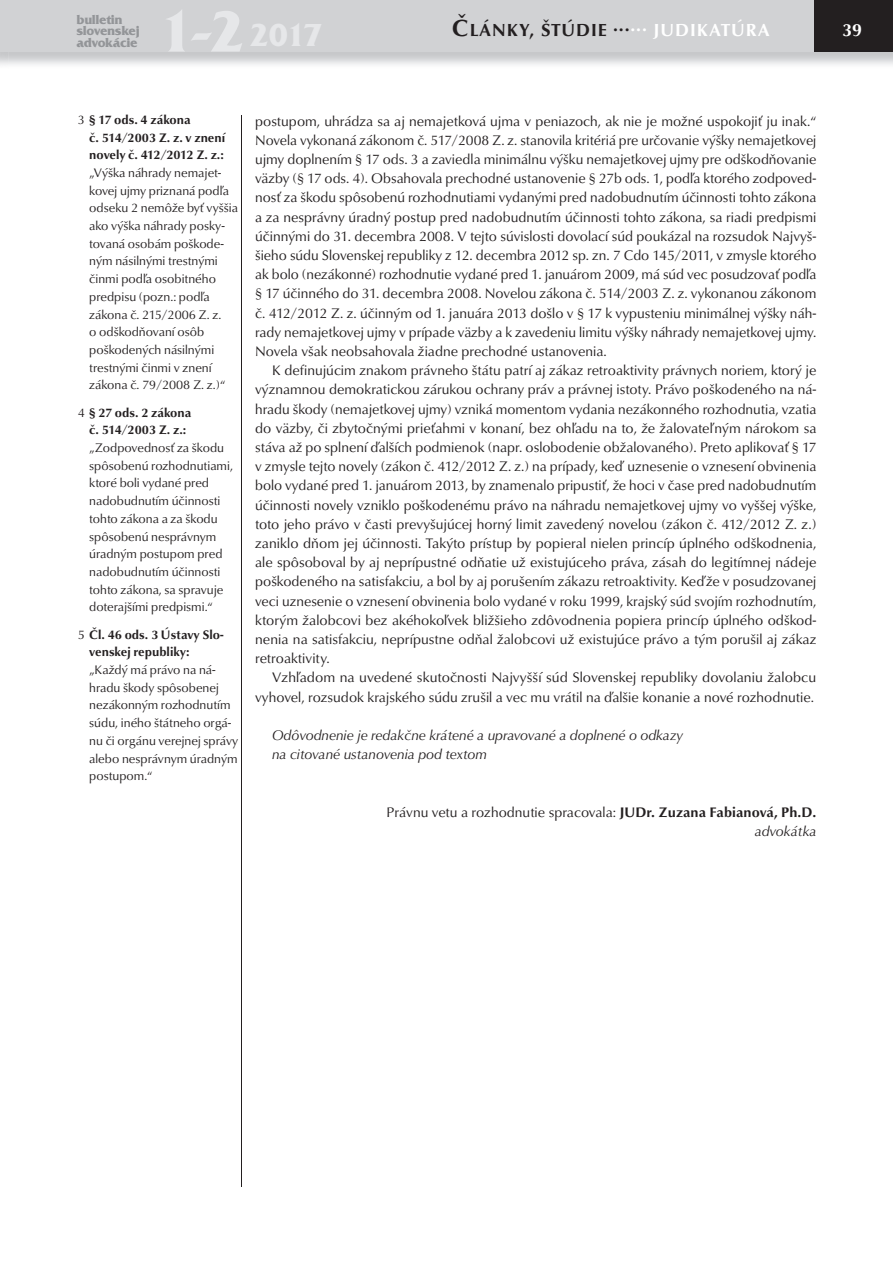
<style>
.page{position:relative;width:893px;height:1263px;background:#fff}
.page>*{position:absolute;margin:0;border:0;box-sizing:border-box;transform-origin:0 0}
.t1{font:700 33px "Friz Qua Itc TEE";color:#e6e7e9}
.t2{font:700 18px "URW Classico TEE";letter-spacing:.05em;color:#231f20}
.t3{font:700 18px "URW Classico TEE";color:#fff}
.t4{font:14.25px/19.2px "URW Classico TEE";letter-spacing:.005em;color:#231f20;text-align:justify}
.t5{font:italic 14.25px/19.2px "URW Classico TEE";color:#231f20}
.t6{font:700 13.5px/11.2px "Friz Qua Itc TEE";letter-spacing:-.025em;color:#939598}
.t7{font:12.75px/17.7px "URW Classico TEE";color:#231f20}
.t8{font:700 12.75px/17.7px "URW Classico TEE";color:#231f20}
.s1{font-size:60px}
.s2{font-size:24px}
.s3{color:#fff}
.s4{font-weight:400}
.s5{font-weight:700}
.s6{font-style:italic}
</style>
<div class="page">
<hr style="left:241px;top:115px;width:1px;height:1071px;background:#231f20">
<div style="left:0;top:0;width:893px;height:52px;background:#d1d2d4"></div>
<div style="left:814px;top:0;width:79px;height:52px;background:#231f20"></div>
<p class="t6" style="left:77px;top:15px;width:65px">bulletin slovenskej advokácie</p>
<h1 class="t1" style="left:158px;top:23px;width:166px"><span class="s1">1-2</span> 2017</h1>
<p class="t2" style="left:452px;top:23px;width:319px"><span class="s2">Č</span>LÁNKY, ŠTÚDIE ...<sup>...</sup> <span class="s3">JUDIKATÚRA</span></p>
<p class="t3" style="left:842px;top:22px;width:22px">39</p>
<p class="t8" style="left:89px;top:112px;width:137px;text-indent:-11px"><span class="s4">3</span> § 17 ods. 4 zákona<br>č. 514/2003 Z. z. v znení novely č. 412/2012 Z. z.:</p>
<p class="t7" style="left:89px;top:165px;width:150px">„Výška náhrady nemajet&shy;kovej ujmy priznaná podľa odseku 2 nemôže byť vyššia ako výška náhrady posky&shy;tovaná osobám poškode&shy;ným násilnými trestnými činmi podľa osobitného predpisu (pozn.: podľa zákona č. 215/2006 Z. z.<br>o odškodňovaní osôb poškodených násilnými trestnými činmi v znení zákona č. 79/2008 Z. z.)“</p>
<p class="t8" style="left:78px;top:405px;width:115px;text-align:center"><span class="s4">4</span> § 27 ods. 2 zákona č. 514/2003 Z. z.:</p>
<p class="t7" style="left:89px;top:440px;width:145px">„Zodpovednosť za škodu spôsobenú rozhodnutiami, ktoré boli vydané pred nadobudnutím účinnosti tohto zákona a za škodu spôsobenú nesprávnym úradným postupom pred nadobudnutím účinnosti tohto zákona, sa spravuje doterajšími predpismi.“</p>
<p class="t8" style="left:89px;top:627px;width:136px;text-indent:-11px"><span class="s4">5</span> Čl. 46 ods. 3 Ústavy Slo&shy;venskej republiky:</p>
<p class="t7" style="left:89px;top:662px;width:150px">„Každý má právo na ná&shy;hradu škody spôsobenej nezákonným rozhodnutím súdu, iného štátneho orgá&shy;nu či orgánu verejnej správy alebo nesprávnym úradným postupom.“</p>
<p class="t4" style="left:255px;top:113px;width:563px">postupom, uhrádza sa aj nemajetková ujma v peniazoch, ak nie je možné uspokojiť ju inak.“ Novela vykonaná zákonom č. 517/2008 Z. z. stanovila kritériá pre určovanie výšky nemajetkovej ujmy doplnením § 17 ods. 3 a zaviedla minimálnu výšku nemajetkovej ujmy pre odškodňovanie väzby (§ 17 ods. 4). Obsahovala prechodné ustanovenie § 27b ods. 1, podľa ktorého zodpoved&shy;nosť za škodu spôsobenú rozhodnutiami vydanými pred nadobudnutím účinnosti tohto zákona a za nesprávny úradný postup pred nadobudnutím účinnosti tohto zákona, sa riadi predpismi účinnými do 31. decembra 2008. V tejto súvislosti dovolací súd poukázal na rozsudok Najvyš&shy;šieho súdu Slovenskej republiky z 12. decembra 2012 sp. zn. 7 Cdo 145/2011, v zmysle ktorého ak bolo (nezákonné) rozhodnutie vydané pred 1. januárom 2009, má súd vec posudzovať podľa § 17 účinného do 31. decembra 2008. Novelou zákona č. 514/2003 Z. z. vykonanou zákonom č. 412/2012 Z. z. účinným od 1. januára 2013 došlo v § 17 k vypusteniu minimálnej výšky náh&shy;rady nemajetkovej ujmy v prípade väzby a k zavedeniu limitu výšky náhrady nemajetkovej ujmy.<br>Novela však neobsahovala žiadne prechodné ustanovenia.</p>
<p class="t4" style="left:255px;top:362px;width:563px;text-indent:17px">K definujúcim znakom právneho štátu patrí aj zákaz retroaktivity právnych noriem, ktorý je významnou demokratickou zárukou ochrany práv a právnej istoty. Právo poškodeného na ná&shy;hradu škody (nemajetkovej ujmy) vzniká momentom vydania nezákonného rozhodnutia, vzatia do väzby, či zbytočnými prieťahmi v konaní, bez ohľadu na to, že žalovateľným nárokom sa stáva až po splnení ďalších podmienok (napr. oslobodenie obžalovaného). Preto aplikovať § 17 v zmysle tejto novely (zákon č. 412/2012 Z. z.) na prípady, keď uznesenie o vznesení obvinenia bolo vydané pred 1. januárom 2013, by znamenalo pripustiť, že hoci v čase pred nadobudnutím účinnosti novely vzniklo poškodenému právo na náhradu nemajetkovej ujmy vo vyššej výške, toto jeho právo v časti prevyšujúcej horný limit zavedený novelou (zákon č. 412/2012 Z. z.) zaniklo dňom jej účinnosti. Takýto prístup by popieral nielen princíp úplného odškodnenia, ale spôsoboval by aj neprípustné odňatie už existujúceho práva, zásah do legitímnej nádeje poškodeného na satisfakciu, a bol by aj porušením zákazu retroaktivity. Keďže v posudzovanej veci uznesenie o vznesení obvinenia bolo vydané v roku 1999, krajský súd svojím rozhodnutím, ktorým žalobcovi bez akéhokoľvek bližšieho zdôvodnenia popiera princíp úplného odškod&shy;nenia na satisfakciu, neprípustne odňal žalobcovi už existujúce právo a tým porušil aj zákaz retroaktivity.</p>
<p class="t4" style="left:255px;top:669px;width:562px;text-align:right">Vzhľadom na uvedené skutočnosti Najvyšší súd Slovenskej republiky dovolaniu žalobcu vyhovel, rozsudok krajského súdu zrušil a vec mu vrátil na ďalšie konanie a nové rozhodnutie.</p>
<p class="t5" style="left:272px;top:727px;width:412px">Odôvodnenie je redakčne krátené a upravované a doplnené o odkazy na citované ustanovenia pod textom</p>
<p class="t4" style="left:387px;top:804px;width:431px;text-align:right">Právnu vetu a rozhodnutie spracovala: <span class="s5">JUDr. Zuzana Fabianová, Ph.D. </span><span class="s6">advokátka</span></p>
</div>
